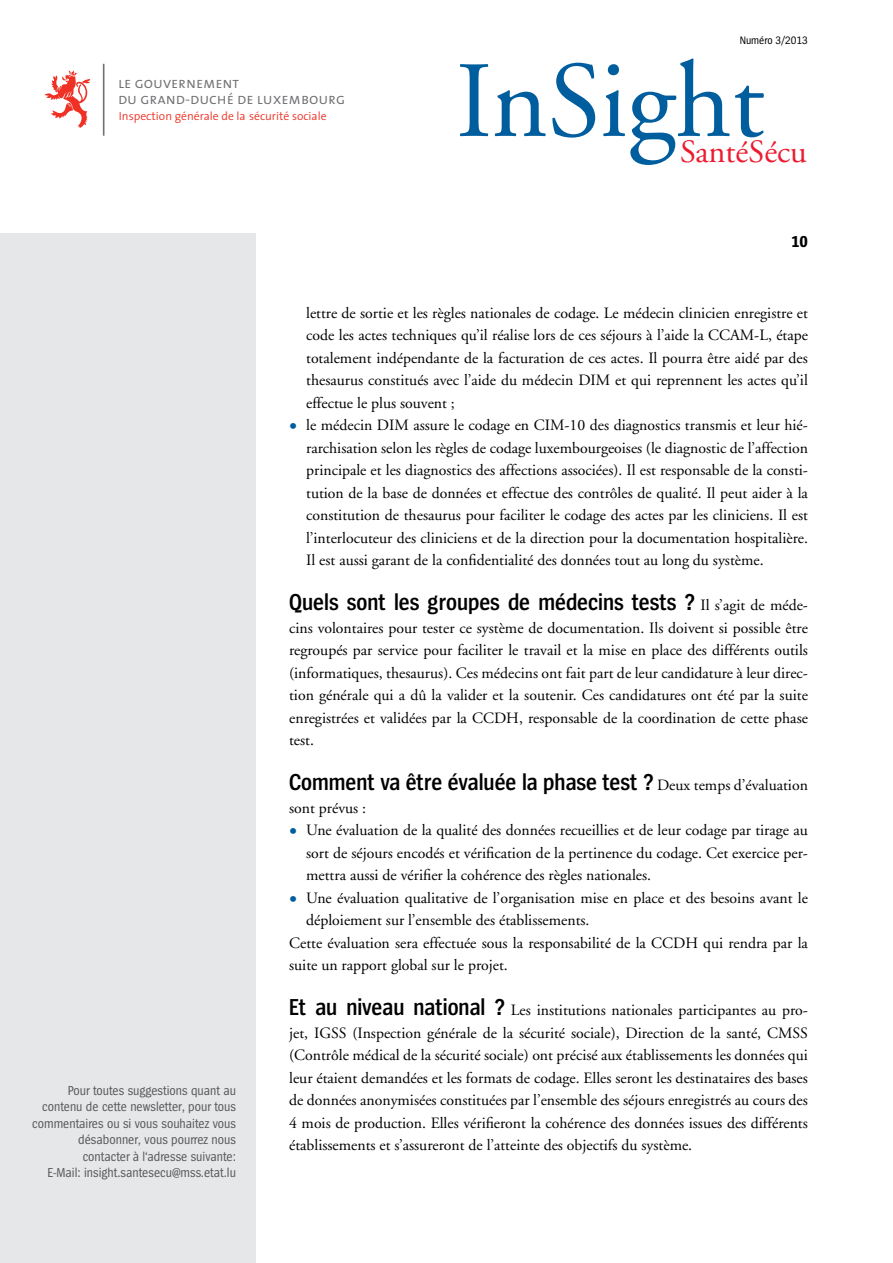
<style>
.page{position:relative;width:893px;height:1263px;background:#fff}
.page>*{position:absolute;margin:0;border:0;box-sizing:border-box;transform-origin:0 0}
.t1{font:108.3px "GG Garamond";color:#005e9e}
.t2{font:32.4px "GG Garamond";color:#ed1b2f}
.t3{font:600 24px "Spiegel Cd";color:#000}
.t4{font:700 16.5px "Spiegel Cd";color:#000}
.t5{font:15.75px/22.5px "GG Garamond";color:#000;text-align:justify}
.t6{font:15.45px "The Sans Semi Light Caps";color:#717073}
.t7{font:13.5px/16.5px "Spiegel Cd";color:#58595b;text-align:right}
.t8{font:300 11.7px "The Sans";color:#ee3124}
.t9{font:11.25px "Spiegel Cd";color:#000}
.s1{font-size:21px;color:#005e9e}
.s2{font-family:"GG Garamond";font-weight:400;font-size:15.75px}
.s3{font-family:"Spiegel Cd";font-weight:600;font-size:24px}
</style>
<div class="page">
<div style="left:0;top:234px;width:255px;height:1029px;background:#e6e7e8"></div>
<hr style="left:103px;top:64px;width:1px;height:72px;background:#717073">
<svg style="left:45px;top:70px;width:45px;height:58px"></svg>
<p class="t6" style="left:118px;top:70px;width:123px">le gouvernement</p>
<p class="t8" style="left:119px;top:106px;width:209px">Inspection générale de la sécurité sociale</p>
<p class="t6" style="left:118px;top:86px;width:229px">du grand-duché de luxembourg</p>
<p class="t9" style="left:740px;top:35px;width:70px">Numéro 3/2013</p>
<h1 class="t1" style="left:456px;top:37px;width:310px">InSight</h1>
<h2 class="t2" style="left:680px;top:133px;width:128px">SantéSécu</h2>
<p class="t4" style="left:791px;top:233px;width:18px">10</p>
<p class="t7" style="left:32px;top:1082px;width:205px">Pour toutes suggestions quant au contenu de cette newsletter, pour tous commentaires ou si vous souhaitez vous désabonner, vous pourrez nous contacter à l‘adresse suivante:<br>E-Mail: insight.santesecu@mss.etat.lu</p>
<p class="t5" style="left:306px;top:301px;width:503px">lettre de sortie et les règles nationales de codage. Le médecin clinicien enregistre et code les actes techniques qu’il réalise lors de ces séjours à l’aide la CCAM-L, étape totalement indépendante de la facturation de ces actes. Il pourra être aidé par des thesaurus constitués avec l’aide du médecin DIM et qui reprennent les actes qu’il effectue le plus souvent ;</p>
<p class="t5" style="left:306px;top:414px;width:503px;text-indent:-17px"><span class="s1">•</span> le médecin DIM assure le codage en CIM-10 des diagnostics transmis et leur hié&shy;rarchisation selon les règles de codage luxembourgeoises (le diagnostic de l’affection principale et les diagnostics des affections associées). Il est responsable de la consti&shy;tution de la base de données et effectue des contrôles de qualité. Il peut aider à la constitution de thesaurus pour faciliter le codage des actes par les cliniciens. Il est l’interlocuteur des cliniciens et de la direction pour la documentation hospitalière.<br>Il est aussi garant de la confidentialité des données tout au long du système.</p>
<h3 class="t3" style="left:289px;top:590px;width:520px">Quels sont les groupes de médecins tests ? <span class="s2">Il s’agit de méde-</span></h3>
<p class="t5" style="left:289px;top:616px;width:520px">cins volontaires pour tester ce système de documentation. Ils doivent si possible être regroupés par service pour faciliter le travail et la mise en place des différents outils (informatiques, thesaurus). Ces médecins ont fait part de leur candidature à leur direc&shy;tion générale qui a dû la valider et la soutenir. Ces candidatures ont été par la suite enregistrées et validées par la CCDH, responsable de la coordination de cette phase test.</p>
<h3 class="t3" style="left:289px;top:770px;width:520px">Comment va être évaluée la phase test ? <span class="s2">Deux temps d’évaluation</span></h3>
<p class="t5" style="left:289px;top:796px;width:79px">sont prévus :</p>
<p class="t5" style="left:306px;top:819px;width:503px;text-indent:-17px"><span class="s1">•</span> Une évaluation de la qualité des données recueillies et de leur codage par tirage au sort de séjours encodés et vérification de la pertinence du codage. Cet exercice per&shy;mettra aussi de vérifier la cohérence des règles nationales.</p>
<p class="t5" style="left:289px;top:886px;width:520px"><span class="s1">•</span> Une évaluation qualitative de l’organisation mise en place et des besoins avant le</p>
<p class="t5" style="left:306px;top:909px;width:285px">déploiement sur l’ensemble des établissements.</p>
<p class="t5" style="left:289px;top:931px;width:520px">Cette évaluation sera effectuée sous la responsabilité de la CCDH qui rendra par la</p>
<p class="t5" style="left:289px;top:954px;width:220px">suite un rapport global sur le projet.</p>
<p class="t5" style="left:289px;top:999px;width:520px"><span class="s3">Et au niveau national ?</span> Les institutions nationales participantes au pro&shy;jet, IGSS (Inspection générale de la sécurité sociale), Direction de la santé, CMSS (Contrôle médical de la sécurité sociale) ont précisé aux établissements les données qui leur étaient demandées et les formats de codage. Elles seront les destinataires des bases de données anonymisées constituées par l’ensemble des séjours enregistrés au cours des 4 mois de production. Elles vérifieront la cohérence des données issues des différents établissements et s’assureront de l’atteinte des objectifs du système.</p>
</div>
